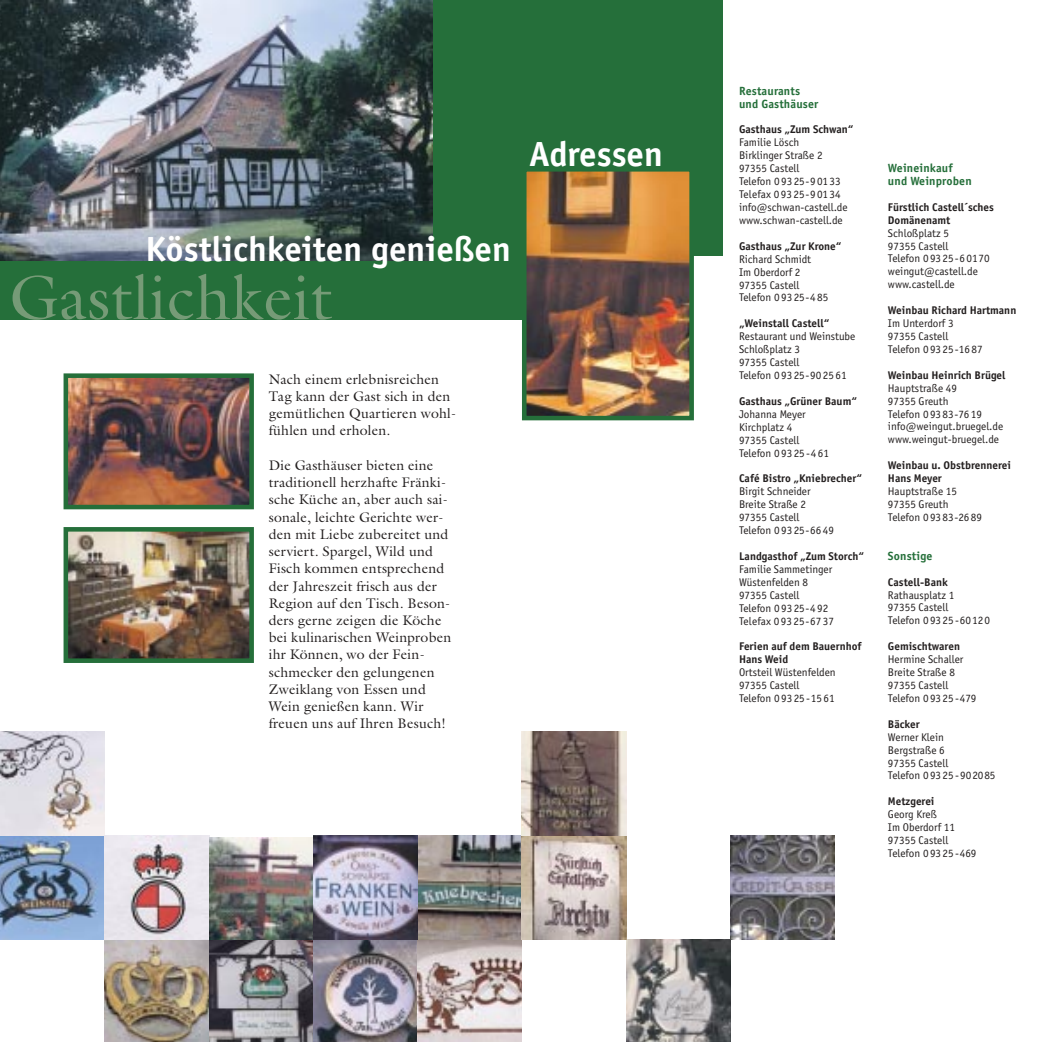
<style>
.page{position:relative;width:1041px;height:1042px;background:#fff}
.page>*{position:absolute;margin:0;border:0;box-sizing:border-box;transform-origin:0 0}
.t1{font:63px "Galliard";letter-spacing:.01em;color:#769b77}
.t2{font:700 35px "Officina Sans";color:#fff}
.t3{font:14px/17.2px "Galliard";letter-spacing:.015em;color:#231f1f}
.t4{font:700 11.9px/13px "Officina Sans";letter-spacing:.01em;color:#256f3a}
.t5{font:11.2px/13px "Officina Sans";color:#231f1f}
.t6{font:700 11.2px/13px "Officina Sans";color:#231f1f}
</style>
<div class="page">
<img style="left:0;top:0;width:835px;height:1042px">
<h2 class="t2" style="left:529px;top:140px;width:135px">Adressen</h2>
<h2 class="t2" style="left:145px;top:235px;width:367px">Köstlichkeiten genießen</h2>
<h1 class="t1" style="left:9px;top:273px;width:324px">Gastlichkeit</h1>
<p class="t3" style="left:269px;top:372px;width:189px">Nach einem erlebnisreichen<br>Tag kann der Gast sich in den gemütlichen Quartieren wohl&shy;fühlen und erholen.</p>
<p class="t3" style="left:269px;top:458px;width:184px">Die Gasthäuser bieten eine traditionell herzhafte Fränki&shy;sche Küche an, aber auch sai&shy;sonale, leichte Gerichte wer&shy;den mit Liebe zubereitet und serviert. Spargel, Wild und<br>Fisch kommen entsprechend der Jahreszeit frisch aus der<br>Region auf den Tisch. Beson&shy;ders gerne zeigen die Köche bei kulinarischen Weinproben ihr Können, wo der Fein&shy;schmecker den gelungenen<br>Zweiklang von Essen und<br>Wein genießen kann. Wir freuen uns auf Ihren Besuch!</p>
<p class="t4" style="left:739px;top:85px;width:81px">Restaurants und Gasthäuser</p>
<p class="t6" style="left:739px;top:124px;width:116px">Gasthaus „Zum Schwan“</p>
<p class="t5" style="left:739px;top:137px;width:110px">Familie Lösch<br>Birklinger Straße 2<br>97355 Castell<br>Telefon 09325-90133<br>Telefax 09325-90134 info@schwan-castell.de www.schwan-castell.de</p>
<p class="t6" style="left:739px;top:240px;width:104px">Gasthaus „Zur Krone“</p>
<p class="t5" style="left:739px;top:253px;width:91px">Richard Schmidt<br>Im Oberdorf 2<br>97355 Castell<br>Telefon 09325-485</p>
<p class="t6" style="left:739px;top:318px;width:92px">„Weinstall Castell“</p>
<p class="t5" style="left:739px;top:331px;width:118px">Restaurant und Weinstube<br>Schloßplatz 3<br>97355 Castell<br>Telefon 09325-902561</p>
<p class="t6" style="left:739px;top:395px;width:119px">Gasthaus „Grüner Baum“</p>
<p class="t5" style="left:739px;top:408px;width:92px">Johanna Meyer<br>Kirchplatz 4<br>97355 Castell<br>Telefon 09325-461</p>
<p class="t6" style="left:739px;top:473px;width:124px">Café Bistro „Kniebrecher“</p>
<p class="t5" style="left:739px;top:486px;width:96px">Birgit Schneider<br>Breite Straße 2<br>97355 Castell<br>Telefon 09325-6649</p>
<p class="t6" style="left:739px;top:550px;width:126px">Landgasthof „Zum Storch“</p>
<p class="t5" style="left:739px;top:563px;width:96px">Familie Sammetinger<br>Wüstenfelden 8<br>97355 Castell<br>Telefon 09325-492<br>Telefax 09325-6737</p>
<p class="t6" style="left:739px;top:641px;width:124px">Ferien auf dem Bauernhof<br>Hans Weid</p>
<p class="t5" style="left:739px;top:667px;width:98px">Ortsteil Wüstenfelden<br>97355 Castell<br>Telefon 09325-1561</p>
<p class="t4" style="left:887px;top:162px;width:85px">Weineinkauf und Weinproben</p>
<p class="t6" style="left:887px;top:201px;width:107px">Fürstlich Castell´sches<br>Domänenamt</p>
<p class="t5" style="left:887px;top:227px;width:103px">Schloßplatz 5<br>97355 Castell<br>Telefon 09325-60170 weingut@castell.de www.castell.de</p>
<p class="t6" style="left:887px;top:305px;width:130px">Weinbau Richard Hartmann</p>
<p class="t5" style="left:887px;top:318px;width:96px">Im Unterdorf 3<br>97355 Castell<br>Telefon 09325-1687</p>
<p class="t6" style="left:887px;top:369px;width:119px">Weinbau Heinrich Brügel</p>
<p class="t5" style="left:887px;top:382px;width:117px">Hauptstraße 49<br>97355 Greuth<br>Telefon 09383-7619 info@weingut.bruegel.de www.weingut-bruegel.de</p>
<p class="t6" style="left:887px;top:460px;width:124px">Weinbau u. Obstbrennerei<br>Hans Meyer</p>
<p class="t5" style="left:887px;top:486px;width:96px">Hauptstraße 15<br>97355 Greuth<br>Telefon 09383-2689</p>
<p class="t4" style="left:887px;top:550px;width:46px">Sonstige</p>
<p class="t6" style="left:887px;top:576px;width:61px">Castell-Bank</p>
<p class="t5" style="left:887px;top:589px;width:103px">Rathausplatz 1<br>97355 Castell<br>Telefon 09325-60120</p>
<p class="t6" style="left:887px;top:641px;width:73px">Gemischtwaren</p>
<p class="t5" style="left:887px;top:654px;width:90px">Hermine Schaller<br>Breite Straße 8<br>97355 Castell<br>Telefon 09325-479</p>
<p class="t6" style="left:887px;top:718px;width:33px">Bäcker</p>
<p class="t5" style="left:887px;top:731px;width:109px">Werner Klein<br>Bergstraße 6<br>97355 Castell<br>Telefon 09325-902085</p>
<p class="t6" style="left:887px;top:796px;width:48px">Metzgerei</p>
<p class="t5" style="left:887px;top:809px;width:90px">Georg Kreß<br>Im Oberdorf 11<br>97355 Castell<br>Telefon 09325-469</p>
</div>
